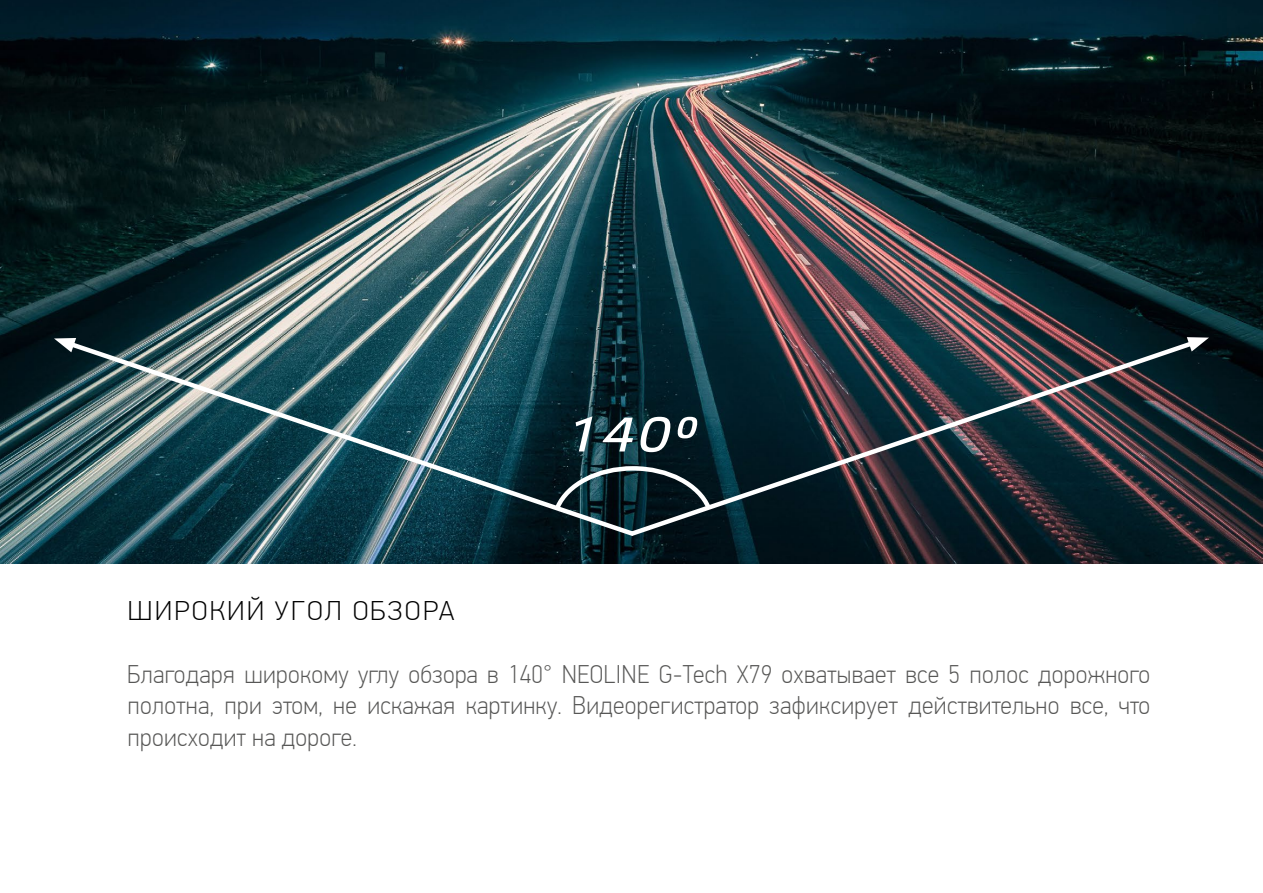
<style>
.page{position:relative;width:1263px;height:893px;background:#fff}
.page>*{position:absolute;margin:0;border:0;box-sizing:border-box;transform-origin:0 0}
.t1{font:italic 48.6px "Elektra Text Pro";color:#fff;scale:1.11 1}
.t2{font:100 27px "PF Din Text Cond Pro";letter-spacing:.06em;color:#000;scale:1.22 1}
.t3{font:100 25.5px/31.5px "PF Din Text Cond Pro";letter-spacing:.01em;color:#575756;text-align:justify;scale:1.09 1}
</style>
<div class="page">
<img style="left:0;top:0;width:1263px;height:563px">
<img style="left:60px;top:337px;width:566px;height:203px">
<svg style="left:54px;top:338px;width:22px;height:14px"></svg>
<svg style="left:626px;top:336px;width:577px;height:204px;background:#27323a"></svg>
<svg style="left:1187px;top:337px;width:22px;height:14px"></svg>
<svg style="left:552px;top:464px;width:162px;height:49px;background:#243940"></svg>
<p class="t2" style="left:128px;top:595px;width:270px">ШИРОКИЙ УГОЛ ОБЗОРА</p>
<h1 class="t1" style="left:566px;top:409px;width:119px">140°</h1>
<p class="t3" style="left:128px;top:658px;width:940px">Благодаря широкому углу обзора в 140° NEOLINE G-Tech X79 охватывает все 5 полос дорожного полотна, при этом, не искажая картинку. Видеорегистратор зафиксирует действительно все, что происходит на дороге.</p>
</div>
